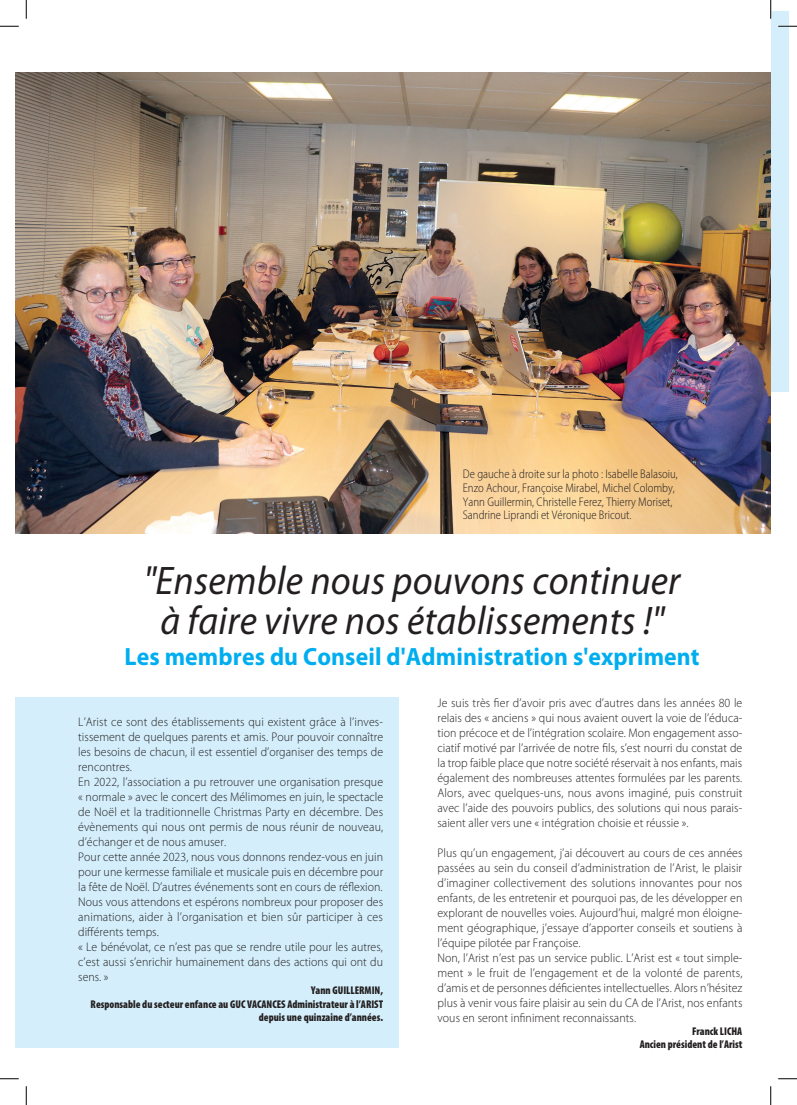
<style>
.page{position:relative;width:797px;height:1105px;background:#fff}
.page>*{position:absolute;margin:0;border:0;box-sizing:border-box;transform-origin:0 0}
.t1{font:italic 40px/40px "Myriad Pro";letter-spacing:.005em;color:#231f20;text-align:center;scale:.95 1}
.t2{font:700 25px "Myriad Pro";letter-spacing:.005em;color:#00aeef;scale:.95 1}
.t3{font:300 12.5px/15px "Myriad Pro";letter-spacing:.005em;color:#231f20;scale:.95 1}
.t4{font:300 semi-condensed 12.5px/13.8px "Myriad Pro";color:#231f20;scale:.95 1}
.t5{font:900 condensed 11.25px/13.5px "Myriad Pro";color:#231f20;text-align:right;scale:.96 1}
</style>
<div class="page">
<div style="left:15px;top:697px;width:383px;height:351px;background:#d4effb"></div>
<div style="left:770px;top:12px;width:18px;height:380px;background:#d4effb"></div>
<img style="left:15px;top:73px;width:755px;height:460px">
<svg style="left:0;top:25px;width:19px;height:2px"></svg>
<svg style="left:778px;top:25px;width:19px;height:2px"></svg>
<svg style="left:0;top:1078px;width:19px;height:1px"></svg>
<svg style="left:778px;top:1078px;width:19px;height:1px"></svg>
<svg style="left:25px;top:0;width:2px;height:19px"></svg>
<svg style="left:25px;top:1086px;width:2px;height:19px"></svg>
<svg style="left:770px;top:0;width:1px;height:19px"></svg>
<svg style="left:770px;top:1086px;width:1px;height:19px"></svg>
<p class="t4" style="left:463px;top:467px;width:228px">De gauche à droite sur la photo : Isabelle Balasoiu, Enzo Achour, Françoise Mirabel, Michel Colomby, Yann Guillermin, Christelle Ferez, Thierry Moriset, Sandrine Liprandi et Véronique Bricout.</p>
<h1 class="t1" style="left:144px;top:561px;width:566px">"Ensemble nous pouvons continuer à faire vivre nos établissements !"</h1>
<h2 class="t2" style="left:124px;top:643px;width:607px">Les membres du Conseil d'Administration s'expriment</h2>
<p class="t3" style="left:78px;top:715px;width:322px">L’Arist ce sont des établissements qui existent grâce à l’inves&shy;tissement de quelques parents et amis. Pour pouvoir connaître les besoins de chacun, il est essentiel d’organiser des temps de rencontres.<br>En 2022, l’association a pu retrouver une organisation presque « normale » avec le concert des Mélimomes en juin, le spectacle de Noël et la traditionnelle Christmas Party en décembre. Des évènements qui nous ont permis de nous réunir de nouveau, d’échanger et de nous amuser.<br>Pour cette année 2023, nous vous donnons rendez-vous en juin pour une kermesse familiale et musicale puis en décembre pour la fête de Noël. D’autres événements sont en cours de réflexion.<br>Nous vous attendons et espérons nombreux pour proposer des animations, aider à l’organisation et bien sûr participer à ces différents temps.<br>« Le bénévolat, ce n’est pas que se rendre utile pour les autres, c’est aussi s’enrichir humainement dans des actions qui ont du sens. »</p>
<p class="t5" style="left:91px;top:984px;width:306px">Yann GUILLERMIN,<br>Responsable du secteur enfance au GUC VACANCES Administrateur à l’ARIST depuis une quinzaine d’années.</p>
<p class="t3" style="left:437px;top:695px;width:322px;text-align:justify">Je suis très fier d’avoir pris avec d’autres dans les années 80 le relais des « anciens » qui nous avaient ouvert la voie de l’éduca&shy;tion précoce et de l’intégration scolaire. Mon engagement asso&shy;ciatif motivé par l’arrivée de notre fils, s’est nourri du constat de la trop faible place que notre société réservait à nos enfants, mais également des nombreuses attentes formulées par les parents.<br>Alors, avec quelques-uns, nous avons imaginé, puis construit avec l’aide des pouvoirs publics, des solutions qui nous parais&shy;saient aller vers une « intégration choisie et réussie ».</p>
<p class="t3" style="left:437px;top:845px;width:322px">Plus qu’un engagement, j’ai découvert au cours de ces années passées au sein du conseil d’administration de l’Arist, le plaisir d’imaginer collectivement des solutions innovantes pour nos enfants, de les entretenir et pourquoi pas, de les développer en explorant de nouvelles voies. Aujourd’hui, malgré mon éloigne&shy;ment géographique, j’essaye d’apporter conseils et soutiens à l’équipe pilotée par Françoise.<br>Non, l’Arist n’est pas un service public. L’Arist est « tout simple&shy;ment » le fruit de l’engagement et de la volonté de parents, d’amis et de personnes déficientes intellectuelles. Alors n’hésitez plus à venir vous faire plaisir au sein du CA de l’Arist, nos enfants vous en seront infiniment reconnaissants.</p>
<p class="t5" style="left:639px;top:1024px;width:108px;line-height:13.1px">Franck LICHA<br>Ancien président de l’Arist</p>
</div>
